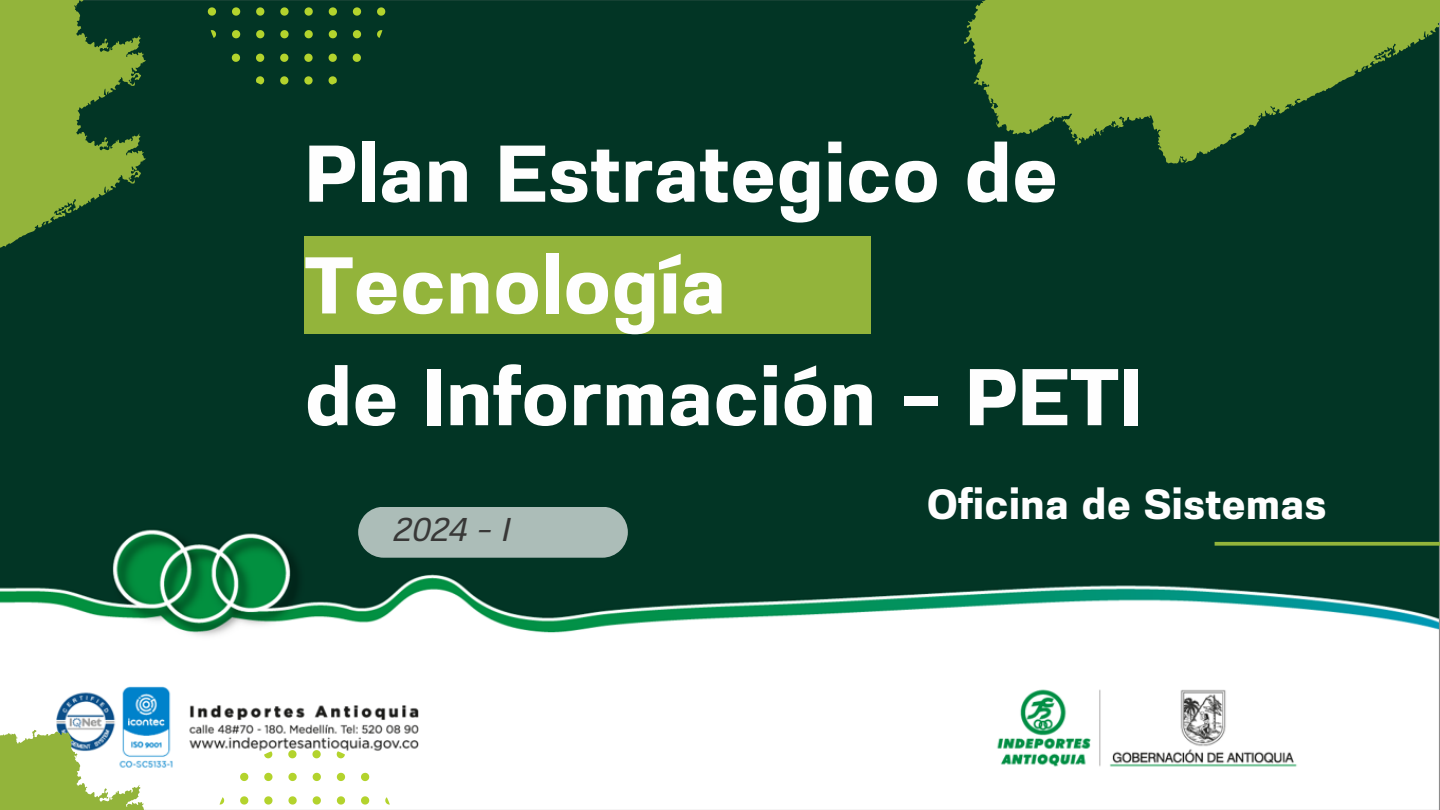
<style>
.page{position:relative;width:1440px;height:810px;background:#fff}
.page>*{position:absolute;margin:0;border:0;box-sizing:border-box;transform-origin:0 0}
.t1{font:700 80.2px/111.8px "Prachason Neue";color:#fefefe}
.t2{font:700 42.2px "Prachason Neue";color:#fefefe}
.t3{font:italic 32.9px "Prachason Neue";color:#383837}
</style>
<div class="page">
<img style="left:0;top:0;width:1440px;height:810px">
<div style="left:305px;top:236px;width:566px;height:98px;background:#93b43b"></div>
<svg style="left:1215px;top:542px;width:225px;height:4px"></svg>
<svg style="left:964px;top:0;width:476px;height:164px;background:#608733"></svg>
<svg style="left:0;top:729px;width:146px;height:81px"></svg>
<svg style="left:208px;top:0;width:177px;height:84px;background:#114225"></svg>
<svg style="left:216px;top:750px;width:177px;height:60px"></svg>
<div style="left:358px;top:507px;width:270px;height:51px;background:#acbdb8"></div>
<svg style="left:0;top:0;width:146px;height:319px;background:#4b7530"></svg>
<p class="t1" style="left:305px;top:122px;width:839px">Plan Estrategico de<br>Tecnología<br>de Información – PETI</p>
<p class="t3" style="left:394px;top:515px;width:118px">2024 - I</p>
<p class="t2" style="left:927px;top:485px;width:401px">Oficina de Sistemas</p>
</div>
